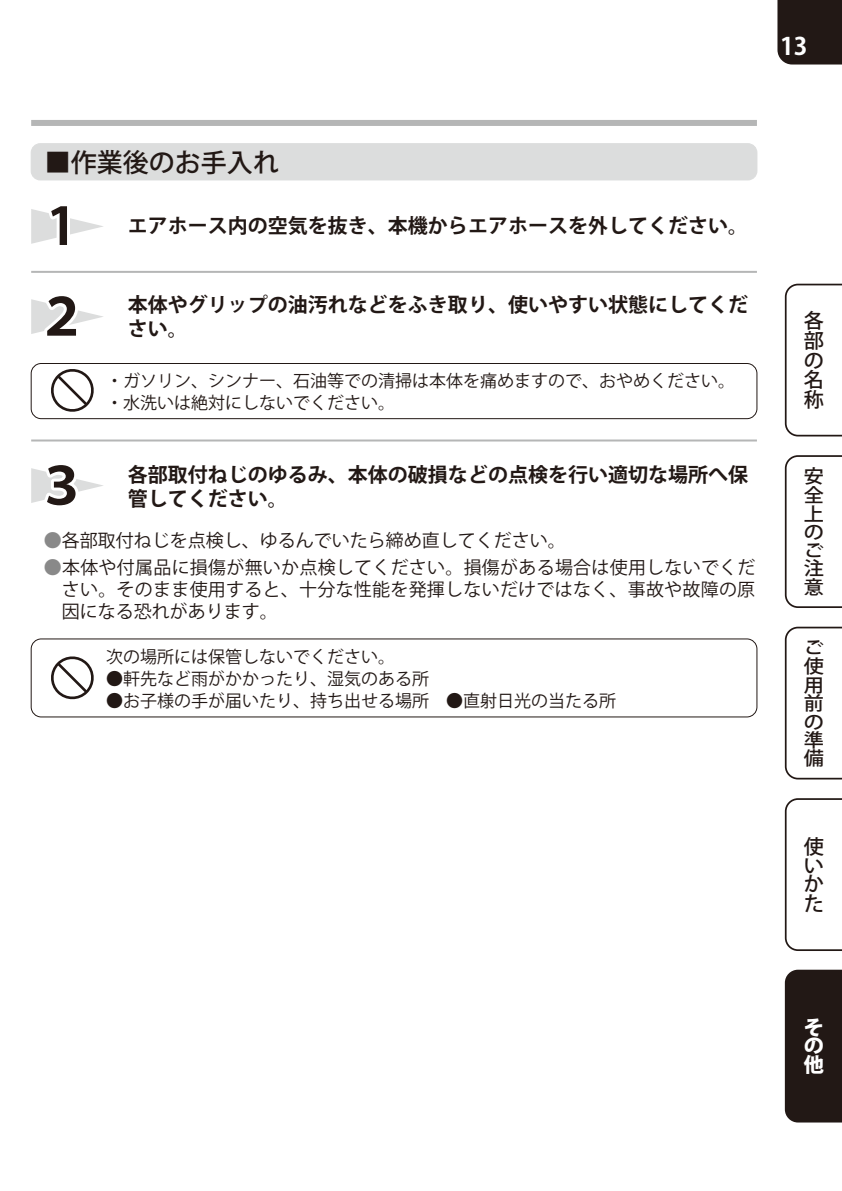
<style>
.page{position:relative;width:842px;height:1191px;background:#fff}
.page>*{position:absolute;margin:0;border:0;box-sizing:border-box;transform-origin:0 0}
.t1{font:700 51.2px/90.6px "Koz Go Pr 6 N";color:#221815}
.t2{font:500 26px "Koz Go Pr 6 N";color:#221815}
.t3{font:700 24px "Koz Go Pr 6 N";color:#fff}
.t4{font:500 20.2px/19.8px "Koz Go Pr 6 N";color:#221815;text-align:justify}
.t5{font:800 20.2px/18.8px "Koz Go Pr 6 N";color:#fff;text-align:justify}
.t6{font:700 20px/24px "Koz Go Pr 6 N";color:#221815}
.t7{font:500 18.8px/18.4px "Koz Go Pr 6 N";color:#221815;text-align:justify;scale:1.08 1}
.t8{font:18px/21.6px "Koz Go Pr 6 N";color:#221815;text-align:justify}
.t9{font:17px/22px "Koz Go Pr 6 N";color:#221815}
.s1{color:#898989}
</style>
<div class="page">
<div style="left:777px;top:0;width:65px;height:65px;background:#221815"></div>
<div style="left:31px;top:144px;width:726px;height:36px;background:#dcdddd;border-radius:9px"></div>
<div style="left:31px;top:143px;width:726px;height:37px;border:1px solid #dcdddd;border-radius:9px"></div>
<div style="left:31px;top:363px;width:726px;height:56px;border:1px solid #221815;border-radius:10px"></div>
<hr style="left:31px;top:271px;width:726px;height:2px;background:#b5b6b6">
<hr style="left:31px;top:439px;width:726px;height:2px;background:#b5b6b6">
<div style="left:31px;top:638px;width:726px;height:79px;border:1px solid #221815;border-radius:10px"></div>
<svg style="left:784px;top:283px;width:58px;height:154px"></svg>
<svg style="left:784px;top:455px;width:58px;height:153px"></svg>
<svg style="left:784px;top:626px;width:58px;height:154px"></svg>
<svg style="left:784px;top:798px;width:58px;height:153px"></svg>
<div style="left:784px;top:969px;width:58px;height:154px;background:#221815"></div>
<div style="left:31px;top:120px;width:726px;height:6px;background:#b5b6b6"></div>
<svg style="left:47px;top:364px;width:47px;height:48px"></svg>
<svg style="left:51px;top:656px;width:43px;height:44px"></svg>
<svg style="left:31px;top:209px;width:72px;height:35px"></svg>
<svg style="left:31px;top:299px;width:72px;height:35px"></svg>
<svg style="left:31px;top:468px;width:72px;height:35px"></svg>
<h3 class="t3" style="left:780px;top:33px;width:29px">13</h3>
<h2 class="t2" style="left:45px;top:148px;width:236px">■作業後のお手入れ</h2>
<h1 class="t1" style="left:36px;top:182px;width:53px">1<br>２</h1>
<h1 class="t1" style="left:36px;top:441px;width:53px">３</h1>
<p class="t6" style="left:128px;top:214px;width:621px">エアホース内の空気を抜き、本機からエアホースを外してください。</p>
<p class="t6" style="left:128px;top:293px;width:621px">本体やグリップの油汚れなどをふき取り、使いやすい状態にしてください。</p>
<p class="t9" style="left:106px;top:370px;width:631px">・ガソリン、シンナー、石油等での清掃は本体を痛めますので、おやめください。・水洗いは絶対にしないでください。</p>
<p class="t6" style="left:128px;top:463px;width:621px">各部取付ねじのゆるみ、本体の破損などの点検を行い適切な場所へ保管してください。</p>
<p class="t8" style="left:44px;top:530px;width:523px"><span class="s1">●</span>各部取付ねじを点検し、ゆるんでいたら締め直してください。</p>
<p class="t8" style="left:62px;top:557px;width:695px;text-indent:-18px"><span class="s1">●</span>本体や付属品に損傷が無いか点検してください。損傷がある場合は使用しないでください。そのまま使用すると、十分な性能を発揮しないだけではなく、事故や故障の原因になる恐れがあります。</p>
<p class="t9" style="left:106px;top:646px;width:290px">次の場所には保管しないでください。</p>
<p class="t9" style="left:106px;top:668px;width:324px">●軒先など雨がかかったり、湿気のある所</p>
<p class="t9" style="left:106px;top:690px;width:511px">●お子様の手が届いたり、持ち出せる場所　●直射日光の当たる所</p>
<p class="t4" style="left:804px;top:311px;width:21px">各部の名称</p>
<p class="t7" style="left:804px;top:467px;width:20px">安全上のご注意</p>
<p class="t7" style="left:804px;top:639px;width:20px">ご使用前の準備</p>
<p class="t4" style="left:804px;top:837px;width:21px;line-height:19.2px">使いかた</p>
<p class="t5" style="left:804px;top:1018px;width:21px">その他</p>
</div>
